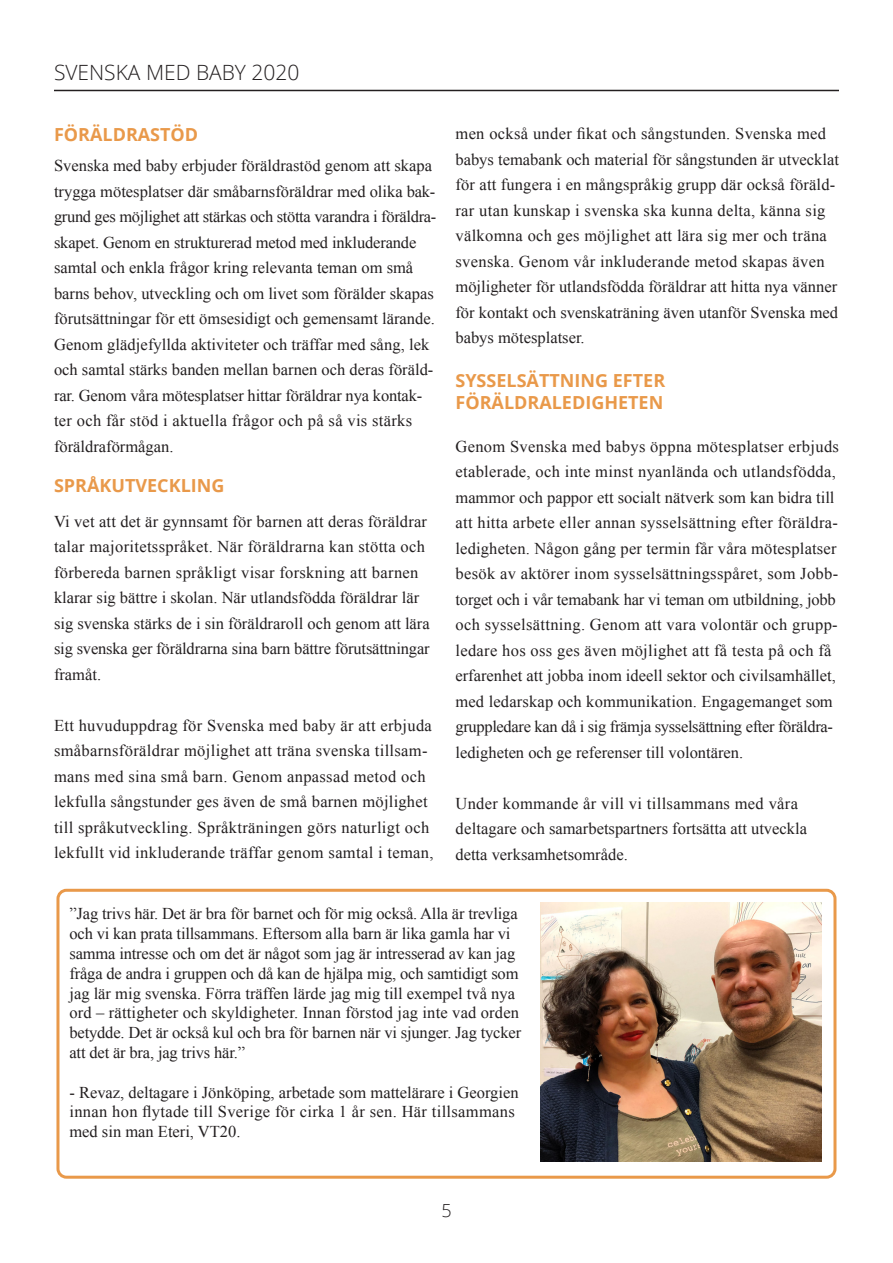
<style>
.page{position:relative;width:893px;height:1263px;background:#fff}
.page>*{position:absolute;margin:0;border:0;box-sizing:border-box;transform-origin:0 0}
.t1{font:300 21px "Open Sans";color:#231f20}
.t2{font:700 18px "Open Sans";color:#e9994a}
.t3{font:300 18px "Open Sans";color:#231f20}
.t4{font:16.5px/25.5px "Times New Roman";color:#231f20}
.t5{font:16.5px/25.5px "Times New Roman";letter-spacing:.02em;color:#231f20}
</style>
<div class="page">
<hr style="left:54px;top:90px;width:785px;height:1px;background:#231f20">
<div style="left:56px;top:889px;width:780px;height:290px;border:3px solid #e9994a;border-radius:9px"></div>
<img style="left:540px;top:903px;width:282px;height:258px">
<p class="t1" style="left:54px;top:58px;width:247px">SVENSKA MED BABY 2020</p>
<p class="t2" style="left:54px;top:122px;width:146px">FÖRÄLDRASTÖD</p>
<p class="t4" style="left:54px;top:153px;width:384px">Svenska med baby erbjuder föräldrastöd genom att skapa trygga mötesplatser där småbarnsföräldrar med olika bak&shy;grund ges möjlighet att stärkas och stötta varandra i föräldra&shy;skapet. Genom en strukturerad metod med inkluderande samtal och enkla frågor kring relevanta teman om små barns behov, utveckling och om livet som förälder skapas förutsättningar för ett ömsesidigt och gemensamt lärande.<br>Genom glädjefyllda aktiviteter och träffar med sång, lek och samtal stärks banden mellan barnen och deras föräld&shy;rar. Genom våra mötesplatser hittar föräldrar nya kontak&shy;ter och får stöd i aktuella frågor och på så vis stärks föräldraförmågan.</p>
<p class="t2" style="left:54px;top:473px;width:172px">SPRÅKUTVECKLING</p>
<p class="t4" style="left:54px;top:508px;width:377px">Vi vet att det är gynnsamt för barnen att deras föräldrar talar majoritetsspråket. När föräldrarna kan stötta och förbereda barnen språkligt visar forskning att barnen klarar sig bättre i skolan. När utlandsfödda föräldrar lär sig svenska stärks de i sin föräldraroll och genom att lära sig svenska ger föräldrarna sina barn bättre förutsättningar framåt.</p>
<p class="t5" style="left:54px;top:712px;width:381px">Ett huvuduppdrag för Svenska med baby är att erbjuda småbarnsföräldrar möjlighet att träna svenska tillsam&shy;mans med sina små barn. Genom anpassad metod och lekfulla sångstunder ges även de små barnen möjlighet till språkutveckling. Språkträningen görs naturligt och lekfullt vid inkluderande träffar genom samtal i teman,</p>
<p class="t4" style="left:455px;top:120px;width:385px">men också under fikat och sångstunden. Svenska med babys temabank och material för sångstunden är utvecklat för att fungera i en mångspråkig grupp där också föräld&shy;rar utan kunskap i svenska ska kunna delta, känna sig välkomna och ges möjlighet att lära sig mer och träna svenska. Genom vår inkluderande metod skapas även möjligheter för utlandsfödda föräldrar att hitta nya vänner för kontakt och svenskaträning även utanför Svenska med babys mötesplatser.</p>
<p class="t2" style="left:455px;top:368px;width:211px">SYSSELSÄTTNING EFTER</p>
<p class="t2" style="left:455px;top:389px;width:209px">FÖRÄLDRALEDIGHETEN</p>
<p class="t4" style="left:455px;top:433px;width:385px">Genom Svenska med babys öppna mötesplatser erbjuds etablerade, och inte minst nyanlända och utlandsfödda, mammor och pappor ett socialt nätverk som kan bidra till att hitta arbete eller annan sysselsättning efter föräldra&shy;ledigheten. Någon gång per termin får våra mötesplatser besök av aktörer inom sysselsättningsspåret, som Jobb&shy;torget och i vår temabank har vi teman om utbildning, jobb och sysselsättning. Genom att vara volontär och grupp&shy;ledare hos oss ges även möjlighet att få testa på och få erfarenhet att jobba inom ideell sektor och civilsamhället, med ledarskap och kommunikation. Engagemanget som gruppledare kan då i sig främja sysselsättning efter föräldra&shy;ledigheten och ge referenser till volontären.</p>
<p class="t5" style="left:455px;top:790px;width:344px">Under kommande år vill vi tillsammans med våra</p>
<p class="t4" style="left:455px;top:815px;width:353px">deltagare och samarbetspartners fortsätta att utveckla detta verksamhetsområde.</p>
<p class="t4" style="left:69px;top:904px;width:453px;line-height:19.8px">”Jag trivs här. Det är bra för barnet och för mig också. Alla är trevliga och vi kan prata tillsammans. Eftersom alla barn är lika gamla har vi samma intresse och om det är något som jag är intresserad av kan jag fråga de andra i gruppen och då kan de hjälpa mig, och samtidigt som jag lär mig svenska. Förra träffen lärde jag mig till exempel två nya ord – rättigheter och skyldigheter. Innan förstod jag inte vad orden betydde. Det är också kul och bra för barnen när vi sjunger. Jag tycker att det är bra, jag trivs här.”</p>
<p class="t4" style="left:69px;top:1082px;width:451px;line-height:19.8px">- Revaz, deltagare i Jönköping, arbetade som mattelärare i Georgien innan hon flytade till Sverige för cirka 1 år sen. Här tillsammans med sin man Eteri, VT20.</p>
<p class="t3" style="left:441px;top:1198px;width:12px">5</p>
</div>
